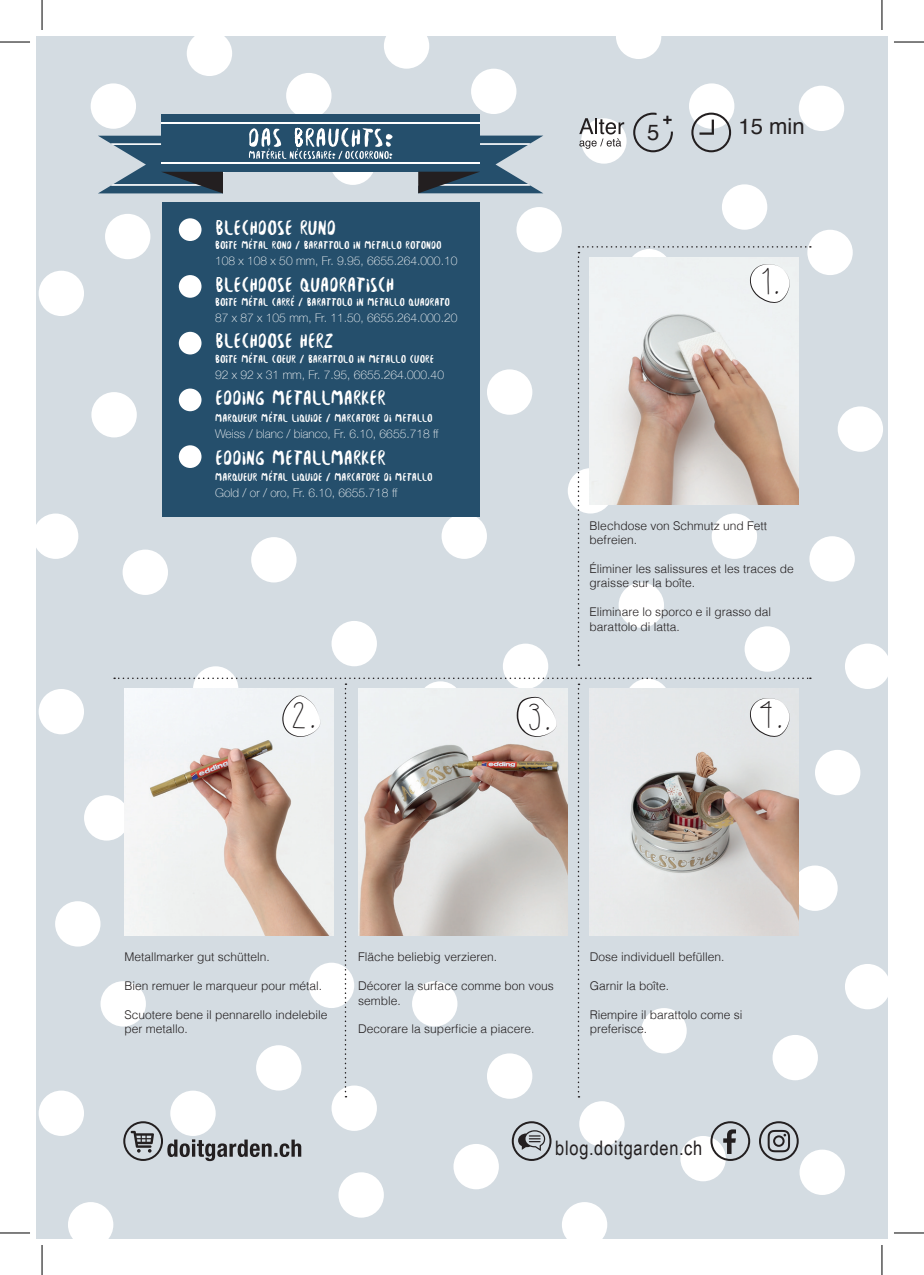
<style>
.page{position:relative;width:924px;height:1275px;background:#fff}
.page>*{position:absolute;margin:0;border:0;box-sizing:border-box;transform-origin:0 0}
.t1{font:38.2px "Hipsterish Font Normal";color:#231f20}
.t2{font:22px "Besom";color:#fff}
.t3{font:22px "Helvetica";color:#231f20}
.t4{font:20px "Arial Narrow";letter-spacing:.04em;color:#231f20}
.t5{font:300 12px/14.4px "Helvetica";color:#231f20}
.t6{font:12px "Besom";color:#fff}
.t7{font:100 12px "Helvetica Neue";color:#fff}
</style>
<div class="page">
<div style="left:36px;top:36px;width:851px;height:1202px;background:#d4dce2"></div>
<div style="left:91px;top:83px;width:45px;height:46px;background:#fff;border-radius:50%"></div>
<div style="left:286px;top:73px;width:45px;height:45px;background:#fff;border-radius:50%"></div>
<div style="left:516px;top:207px;width:45px;height:45px;background:#fff;border-radius:50%"></div>
<div style="left:721px;top:184px;width:46px;height:46px;background:#fff;border-radius:50%"></div>
<div style="left:798px;top:86px;width:45px;height:45px;background:#fff;border-radius:50%"></div>
<div style="left:581px;top:118px;width:45px;height:46px;background:#fff;border-radius:50%"></div>
<div style="left:688px;top:83px;width:46px;height:46px;background:#fff;border-radius:50%"></div>
<svg style="left:616px;top:36px;width:45px;height:23px"></svg>
<div style="left:471px;top:69px;width:45px;height:45px;background:#fff;border-radius:50%"></div>
<svg style="left:384px;top:36px;width:45px;height:33px"></svg>
<svg style="left:187px;top:36px;width:45px;height:40px"></svg>
<div style="left:807px;top:230px;width:45px;height:45px;background:#fff;border-radius:50%"></div>
<svg style="left:36px;top:513px;width:42px;height:46px"></svg>
<div style="left:39px;top:689px;width:45px;height:45px;background:#fff;border-radius:50%"></div>
<div style="left:193px;top:666px;width:45px;height:45px;background:#fff;border-radius:50%"></div>
<div style="left:331px;top:621px;width:46px;height:45px;background:#fff;border-radius:50%"></div>
<div style="left:502px;top:643px;width:46px;height:46px;background:#fff;border-radius:50%"></div>
<div style="left:744px;top:626px;width:45px;height:45px;background:#fff;border-radius:50%"></div>
<div style="left:809px;top:536px;width:45px;height:45px;background:#fff;border-radius:50%"></div>
<div style="left:567px;top:468px;width:46px;height:45px;background:#fff;border-radius:50%"></div>
<div style="left:486px;top:369px;width:46px;height:46px;background:#fff;border-radius:50%"></div>
<div style="left:441px;top:513px;width:45px;height:46px;background:#fff;border-radius:50%"></div>
<div style="left:251px;top:537px;width:45px;height:45px;background:#fff;border-radius:50%"></div>
<div style="left:837px;top:406px;width:45px;height:46px;background:#fff;border-radius:50%"></div>
<div style="left:84px;top:795px;width:45px;height:45px;background:#fff;border-radius:50%"></div>
<div style="left:55px;top:901px;width:45px;height:45px;background:#fff;border-radius:50%"></div>
<div style="left:100px;top:981px;width:46px;height:45px;background:#fff;border-radius:50%"></div>
<div style="left:39px;top:1090px;width:45px;height:46px;background:#fff;border-radius:50%"></div>
<svg style="left:68px;top:1202px;width:45px;height:36px"></svg>
<div style="left:579px;top:1101px;width:45px;height:45px;background:#fff;border-radius:50%"></div>
<svg style="left:562px;top:1202px;width:45px;height:36px"></svg>
<div style="left:331px;top:1085px;width:46px;height:46px;background:#fff;border-radius:50%"></div>
<div style="left:170px;top:1090px;width:45px;height:46px;background:#fff;border-radius:50%"></div>
<div style="left:338px;top:1172px;width:45px;height:45px;background:#fff;border-radius:50%"></div>
<div style="left:453px;top:1144px;width:45px;height:45px;background:#fff;border-radius:50%"></div>
<div style="left:680px;top:1136px;width:45px;height:45px;background:#fff;border-radius:50%"></div>
<div style="left:772px;top:1035px;width:45px;height:45px;background:#fff;border-radius:50%"></div>
<div style="left:799px;top:1149px;width:45px;height:46px;background:#fff;border-radius:50%"></div>
<svg style="left:845px;top:964px;width:42px;height:45px"></svg>
<div style="left:791px;top:865px;width:46px;height:46px;background:#fff;border-radius:50%"></div>
<div style="left:814px;top:750px;width:46px;height:45px;background:#fff;border-radius:50%"></div>
<svg style="left:845px;top:643px;width:42px;height:46px"></svg>
<div style="left:39px;top:271px;width:45px;height:45px;background:#fff;border-radius:50%"></div>
<div style="left:105px;top:214px;width:45px;height:45px;background:#fff;border-radius:50%"></div>
<div style="left:91px;top:392px;width:46px;height:45px;background:#fff;border-radius:50%"></div>
<div style="left:122px;top:549px;width:46px;height:46px;background:#fff;border-radius:50%"></div>
<div style="left:330px;top:140px;width:45px;height:45px;background:#fff;border-radius:50%"></div>
<div style="left:162px;top:202px;width:317px;height:315px;background:#254f6c"></div>
<div style="left:179px;top:218px;width:22px;height:23px;background:#fff;border-radius:50%"></div>
<div style="left:179px;top:275px;width:22px;height:23px;background:#fff;border-radius:50%"></div>
<div style="left:179px;top:332px;width:22px;height:22px;background:#fff;border-radius:50%"></div>
<svg style="left:691px;top:113px;width:39px;height:39px"></svg>
<svg style="left:633px;top:113px;width:39px;height:39px"></svg>
<svg style="left:579px;top:118px;width:45px;height:31px"></svg>
<svg style="left:123px;top:1121px;width:178px;height:40px"></svg>
<svg style="left:511px;top:1121px;width:40px;height:40px"></svg>
<svg style="left:710px;top:1121px;width:39px;height:40px"></svg>
<svg style="left:759px;top:1121px;width:39px;height:40px"></svg>
<div style="left:161px;top:164px;width:319px;height:8px;background:#254f6c"></div>
<div style="left:161px;top:114px;width:319px;height:8px;background:#254f6c"></div>
<div style="left:161px;top:123px;width:319px;height:40px;background:#254f6c"></div>
<hr style="left:161px;top:122px;width:319px;height:1px;background:#fff">
<hr style="left:161px;top:163px;width:319px;height:1px;background:#fff">
<svg style="left:98px;top:136px;width:125px;height:57px"></svg>
<svg style="left:418px;top:136px;width:125px;height:57px"></svg>
<svg style="left:249px;top:128px;width:143px;height:31px"></svg>
<svg style="left:114px;top:677px;width:696px;height:420px"></svg>
<svg style="left:577px;top:246px;width:233px;height:420px"></svg>
<div style="left:179px;top:388px;width:22px;height:23px;background:#fff;border-radius:50%"></div>
<div style="left:179px;top:445px;width:22px;height:23px;background:#fff;border-radius:50%"></div>
<hr style="left:0;top:42px;width:30px;height:1px;background:#000">
<hr style="left:893px;top:42px;width:30px;height:1px;background:#000">
<hr style="left:0;top:1232px;width:30px;height:1px;background:#000">
<hr style="left:893px;top:1232px;width:30px;height:1px;background:#000">
<hr style="left:42px;top:0;width:1px;height:30px;background:#000">
<hr style="left:42px;top:1245px;width:1px;height:30px;background:#000">
<hr style="left:881px;top:0;width:1px;height:30px;background:#000">
<hr style="left:881px;top:1245px;width:1px;height:30px;background:#000">
<h2 class="t2" style="left:215px;top:211px;width:122px">BLECHDOSE RUND</h2>
<p class="t6" style="left:215px;top:236px;width:228px">BOÎTE MÉTAL ROND / BARATTOLO IN METALLO ROTONDO</p>
<p class="t7" style="left:215px;top:252px;width:243px">108 x 108 x 50 mm, Fr. 9.95, 6655.264.000.10</p>
<h2 class="t2" style="left:215px;top:268px;width:180px">BLECHDOSE QUADRATISCH</h2>
<p class="t6" style="left:215px;top:293px;width:236px">BOÎTE MÉTAL CARRÉ / BARATTOLO IN METALLO QUADRATO</p>
<p class="t7" style="left:215px;top:309px;width:243px">87 x 87 x 105 mm, Fr. 11.50, 6655.264.000.20</p>
<h2 class="t2" style="left:215px;top:325px;width:120px">BLECHDOSE HERZ</h2>
<p class="t6" style="left:215px;top:350px;width:220px">BOÎTE MÉTAL COEUR / BARATTOLO IN METALLO CUORE</p>
<p class="t7" style="left:215px;top:365px;width:230px">92 x 92 x 31 mm, Fr. 7.95, 6655.264.000.40</p>
<h2 class="t2" style="left:215px;top:382px;width:172px">EDDING METALLMARKER</h2>
<p class="t6" style="left:215px;top:409px;width:219px">MARQUEUR MÉTAL LIQUIDE / MARCATORE DI METALLO</p>
<p class="t7" style="left:215px;top:425px;width:225px">Weiss / blanc / bianco, Fr. 6.10, 6655.718 ff</p>
<h2 class="t2" style="left:215px;top:441px;width:172px">EDDING METALLMARKER</h2>
<p class="t6" style="left:215px;top:468px;width:219px">MARQUEUR MÉTAL LIQUIDE / MARCATORE DI METALLO</p>
<p class="t7" style="left:215px;top:484px;width:184px">Gold / or / oro, Fr. 6.10, 6655.718 ff</p>
<h2 class="t3" style="left:647px;top:115px;width:14px">5</h2>
<h2 class="t3" style="left:738px;top:109px;width:68px">15 min</h2>
<h1 class="t1" style="left:762px;top:262px;width:20px">1.</h1>
<p class="t5" style="left:589px;top:517px;width:179px">Blechdose von Schmutz und Fett befreien.</p>
<p class="t5" style="left:589px;top:561px;width:206px">Éliminer les salissures et les traces de graisse sur la boîte.</p>
<p class="t5" style="left:589px;top:604px;width:183px">Eliminare lo sporco e il grasso dal barattolo di latta.</p>
<h1 class="t1" style="left:293px;top:696px;width:26px">2.</h1>
<h1 class="t1" style="left:529px;top:697px;width:25px">3.</h1>
<h1 class="t1" style="left:760px;top:696px;width:26px">4.</h1>
<p class="t5" style="left:124px;top:949px;width:147px">Metallmarker gut schütteln.</p>
<p class="t5" style="left:124px;top:978px;width:199px">Bien remuer le marqueur pour métal.</p>
<p class="t5" style="left:124px;top:1006px;width:204px">Scuotere bene il pennarello indelebile per metallo.</p>
<p class="t5" style="left:358px;top:949px;width:140px">Fläche beliebig verzieren.</p>
<p class="t5" style="left:358px;top:978px;width:197px">Décorer la surface comme bon vous semble.</p>
<p class="t5" style="left:358px;top:1021px;width:178px">Decorare la superficie a piacere.</p>
<p class="t5" style="left:589px;top:949px;width:136px">Dose individuell befüllen.</p>
<p class="t5" style="left:589px;top:978px;width:81px">Garnir la boîte.</p>
<p class="t5" style="left:589px;top:1006px;width:154px">Riempire il barattolo come si preferisce.</p>
<h3 class="t4" style="left:555px;top:1133px;width:149px">blog.doitgarden.ch</h3>
</div>
